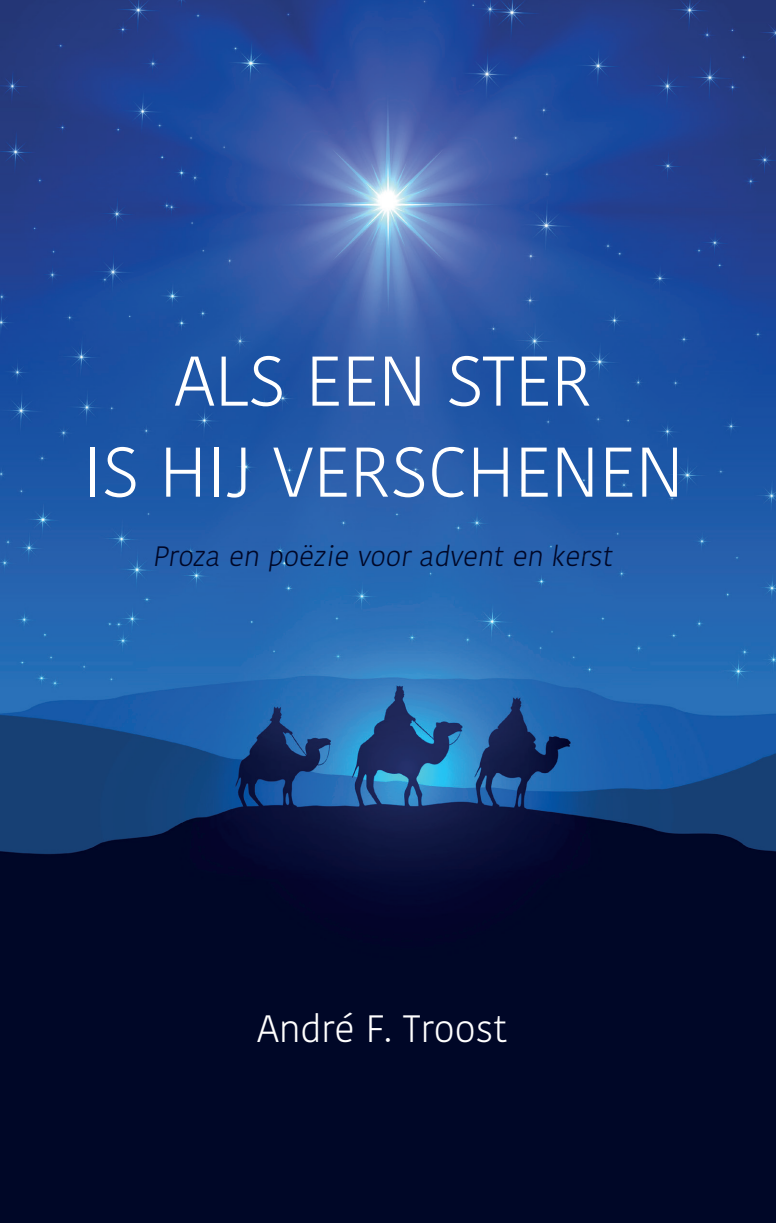
<style>
.page{position:relative;width:776px;height:1223px;background:#fff}
.page>*{position:absolute;margin:0;border:0;box-sizing:border-box;transform-origin:0 0}
.t1{font:300 70px/91px "Kohinoor Devanagari";color:#fff;text-align:center}
.t2{font:300 38px "Kohinoor Bangla";color:#fff}
.t3{font:300 28px "Kohinoor Telugu";color:#000727}
</style>
<div class="page">
<img style="left:0;top:0;width:776px;height:913px">
<div style="left:0;top:913px;width:776px;height:310px;background:#000727"></div>
<svg style="left:768px;top:0;width:8px;height:2px"></svg>
<h1 class="t1" style="left:83px;top:336px;width:602px">ALS EEN STER<br>IS HIJ VERSCHENEN</h1>
<p class="t3" style="left:152px;top:540px;width:468px">Proza en poëzie voor advent en kerst</p>
<h2 class="t2" style="left:257px;top:1000px;width:252px">André F. Troost</h2>
</div>
